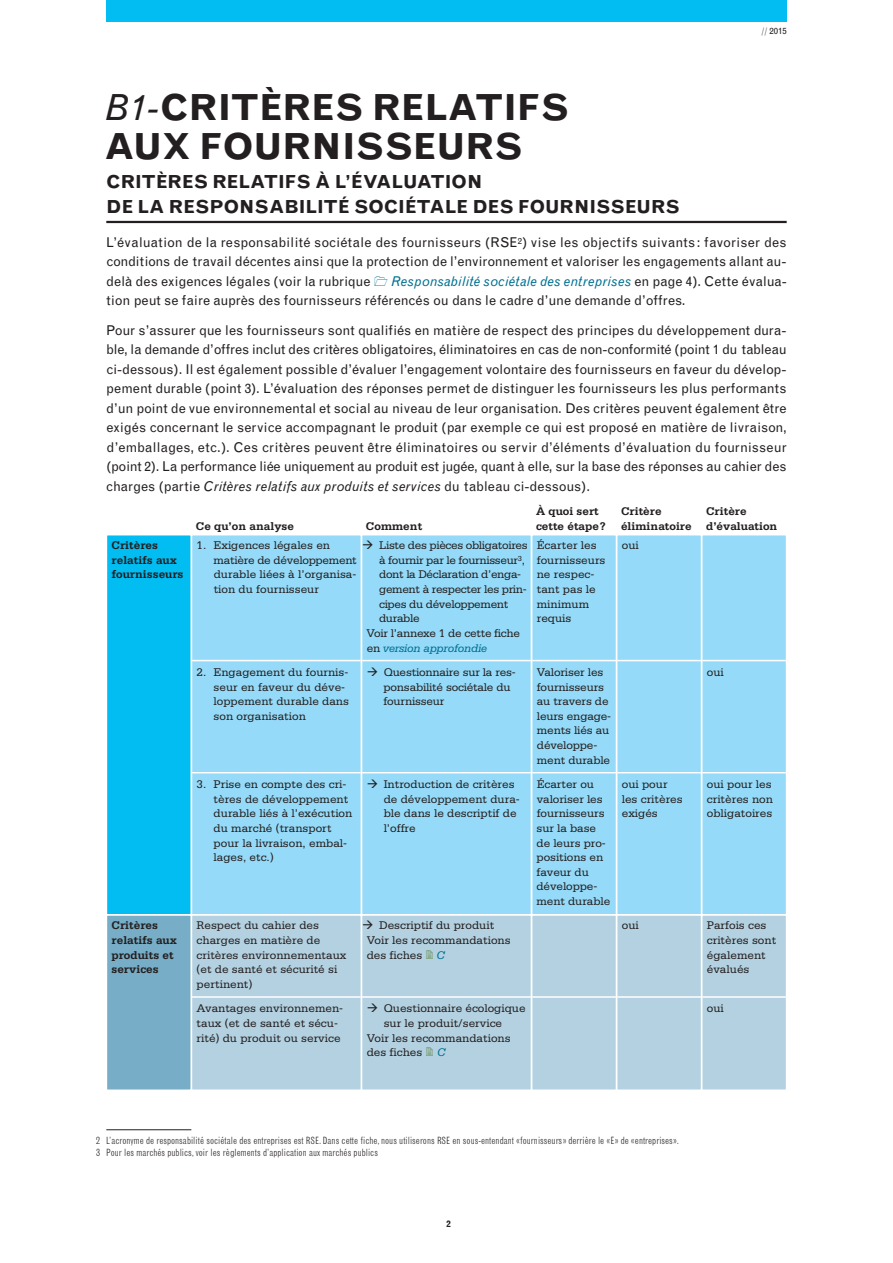
<style>
.page{position:relative;width:893px;height:1263px;background:#fff}
.page>*{position:absolute;margin:0;border:0;box-sizing:border-box;transform-origin:0 0}
.t1{font:700 36px/39px "Grotesque";color:#231f20}
.t2{font:700 18px/24.3px "Grotesque";color:#231f20}
.t3{font:13.5px/19.5px "Grotesque";letter-spacing:-.005em;color:#231f20;text-align:justify}
.t4{font:11.7px/14.5px "Serifa";color:#231f20}
.t5{font:700 11.7px/14.5px "Serifa";color:#231f20}
.t6{font:11.7px "Serifa";letter-spacing:-.03em;color:#231f20}
.t7{font:11.7px "Serifa";letter-spacing:-.02em;color:#231f20}
.t8{font:italic 11.7px "Serifa";letter-spacing:-.02em;color:#007193}
.t9{font:300 condensed 9.75px/12px "Grotesque";color:#231f20}
.t10{font:9px "Grotesque";color:#231f20}
.t11{font:700 9px "Grotesque";color:#231f20}
.s1{font-weight:400;font-style:italic}
.s2{font-weight:300}
.s3{font-style:italic;color:#007193}
.s4{font-style:italic}
.s5{font-style:normal;color:#231f20}
</style>
<div class="page">
<hr style="left:106px;top:221px;width:681px;height:2px;background:#231f20">
<div style="left:107px;top:535px;width:84px;height:379px;background:#01bdf2"></div>
<div style="left:106px;top:535px;width:85px;height:380px;border:1px solid #fff"></div>
<div style="left:192px;top:535px;width:169px;height:379px;background:#95daf8"></div>
<div style="left:191px;top:535px;width:170px;height:380px;border:1px solid #fff"></div>
<hr style="left:192px;top:660px;width:169px;height:1px;background:#fff">
<hr style="left:192px;top:772px;width:169px;height:1px;background:#fff">
<div style="left:362px;top:535px;width:169px;height:379px;background:#95daf8"></div>
<div style="left:361px;top:535px;width:170px;height:380px;border:1px solid #fff"></div>
<hr style="left:362px;top:660px;width:169px;height:1px;background:#fff">
<hr style="left:362px;top:772px;width:169px;height:1px;background:#fff">
<div style="left:532px;top:535px;width:84px;height:379px;background:#95daf8"></div>
<div style="left:531px;top:535px;width:86px;height:380px;border:1px solid #fff"></div>
<hr style="left:532px;top:660px;width:84px;height:1px;background:#fff">
<hr style="left:532px;top:772px;width:84px;height:1px;background:#fff">
<div style="left:617px;top:535px;width:84px;height:379px;background:#95daf8"></div>
<div style="left:617px;top:535px;width:85px;height:380px;border:1px solid #fff"></div>
<hr style="left:617px;top:660px;width:84px;height:1px;background:#fff">
<hr style="left:617px;top:772px;width:84px;height:1px;background:#fff">
<div style="left:702px;top:535px;width:84px;height:379px;background:#95daf8"></div>
<div style="left:702px;top:535px;width:85px;height:380px;border:1px solid #fff"></div>
<hr style="left:702px;top:660px;width:84px;height:1px;background:#fff">
<hr style="left:702px;top:772px;width:84px;height:1px;background:#fff">
<div style="left:107px;top:916px;width:84px;height:174px;background:#77adc6"></div>
<div style="left:106px;top:915px;width:85px;height:175px;border:1px solid #fff"></div>
<div style="left:192px;top:916px;width:169px;height:174px;background:#b3d1e0"></div>
<div style="left:191px;top:915px;width:170px;height:175px;border:1px solid #fff"></div>
<hr style="left:192px;top:996px;width:169px;height:2px;background:#fff">
<div style="left:362px;top:916px;width:169px;height:174px;background:#b3d1e0"></div>
<div style="left:361px;top:915px;width:170px;height:175px;border:1px solid #fff"></div>
<hr style="left:362px;top:996px;width:169px;height:2px;background:#fff">
<div style="left:532px;top:916px;width:84px;height:174px;background:#b3d1e0"></div>
<div style="left:531px;top:915px;width:86px;height:175px;border:1px solid #fff"></div>
<hr style="left:532px;top:996px;width:84px;height:2px;background:#fff">
<div style="left:617px;top:916px;width:84px;height:174px;background:#b3d1e0"></div>
<div style="left:617px;top:915px;width:85px;height:175px;border:1px solid #fff"></div>
<hr style="left:617px;top:996px;width:84px;height:2px;background:#fff">
<div style="left:702px;top:916px;width:84px;height:174px;background:#b3d1e0"></div>
<div style="left:702px;top:915px;width:85px;height:175px;border:1px solid #fff"></div>
<hr style="left:702px;top:996px;width:84px;height:2px;background:#fff">
<div style="left:106px;top:0;width:681px;height:21px;background:#01bdf2"></div>
<hr style="left:106px;top:1129px;width:85px;height:1px;background:#231f20">
<h1 class="t1" style="left:104px;top:91px;width:467px"><span class="s1">B1-</span>CRITÈRES RELATIFS<br>AUX FOURNISSEURS</h1>
<p class="t10" style="left:761px;top:28px;width:27px"><span class="s2">//</span> 2015</p>
<h2 class="t2" style="left:106px;top:171px;width:575px">CRITÈRES RELATIFS À L’ÉVALUATION<br>DE LA RESPONSABILITÉ SOCIÉTALE DES FOURNISSEURS</h2>
<p class="t3" style="left:106px;top:234px;width:682px">L’évaluation de la responsabilité sociétale des fournisseurs (RSE<sup>2</sup>) vise les objectifs suivants: favoriser des conditions de travail décentes ainsi que la protection de l’environnement et valoriser les engagements allant au&shy;delà des exigences légales (voir la rubrique</p>
<p class="t3" style="left:106px;top:273px;width:682px;text-indent:285px"><span class="s3">Responsabilité sociétale des entreprises</span> en page 4). Cette évalua&shy;tion peut se faire auprès des fournisseurs référencés ou dans le cadre d’une demande d’offres.</p>
<p class="t3" style="left:106px;top:321px;width:682px">Pour s’assurer que les fournisseurs sont qualifiés en matière de respect des principes du développement dura&shy;ble, la demande d’offres inclut des critères obligatoires, éliminatoires en cas de non-conformité (point 1 du tableau ci-dessous). Il est également possible d’évaluer l’engagement volontaire des fournisseurs en faveur du dévelop&shy;pement durable (point 3). L’évaluation des réponses permet de distinguer les fournisseurs les plus performants d’un point de vue environnemental et social au niveau de leur organisation. Des critères peuvent également être exigés concernant le service accompagnant le produit (par exemple ce qui est proposé en matière de livraison, d’emballages, etc.). Ces critères peuvent être éliminatoires ou servir d’éléments d’évaluation du fournisseur (point 2). La performance liée uniquement au produit est jugée, quant à elle, sur la base des réponses au cahier des charges (partie <span class="s4">Critères relatifs aux produits et services</span> du tableau ci-dessous).</p>
<p class="t5" style="left:536px;top:505px;width:64px">À quoi sert</p>
<p class="t5" style="left:621px;top:505px;width:42px">Critère</p>
<p class="t5" style="left:706px;top:505px;width:42px">Critère</p>
<p class="t5" style="left:196px;top:520px;width:100px">Ce qu’on analyse</p>
<p class="t5" style="left:366px;top:520px;width:58px">Comment</p>
<p class="t5" style="left:536px;top:520px;width:71px">cette étape?</p>
<p class="t5" style="left:621px;top:520px;width:158px">éliminatoire d’évaluation</p>
<p class="t5" style="left:112px;top:539px;width:73px">Critères relatifs aux fournisseurs</p>
<p class="t4" style="left:214px;top:539px;width:145px;text-indent:-17px">1. Exigences légales en matière de développement durable liées à l’organisa&shy;tion du fournisseur</p>
<p class="t4" style="left:537px;top:539px;width:70px">Écarter les fournisseurs ne respec&shy;tant pas le minimum requis</p>
<p class="t6" style="left:379px;top:541px;width:150px">Liste des pièces obligatoires</p>
<p class="t6" style="left:379px;top:556px;width:148px">à fournir par le fournisseur<sup>3</sup>,</p>
<p class="t6" style="left:379px;top:571px;width:143px">dont la Déclaration d’enga-</p>
<p class="t6" style="left:379px;top:585px;width:149px">gement à respecter les prin-</p>
<p class="t6" style="left:379px;top:600px;width:131px">cipes du développement</p>
<p class="t6" style="left:379px;top:615px;width:42px">durable</p>
<p class="t7" style="left:367px;top:629px;width:155px">Voir l’annexe 1 de cette fiche</p>
<p class="t8" style="left:367px;top:644px;width:122px"><span class="s5">en</span> version approfondie</p>
<p class="t4" style="left:384px;top:666px;width:134px">Questionnaire sur la res&shy;ponsabilité sociétale du fournisseur</p>
<p class="t4" style="left:622px;top:539px;width:19px">oui</p>
<p class="t4" style="left:214px;top:666px;width:137px;text-indent:-17px">2. Engagement du fournis&shy;seur en faveur du déve&shy;loppement durable dans son organisation</p>
<p class="t4" style="left:537px;top:666px;width:76px">Valoriser les fournisseurs au travers de leurs engage&shy;ments liés au développe&shy;ment durable</p>
<p class="t4" style="left:536px;top:778px;width:75px">Écarter ou valoriser les fournisseurs sur la base de leurs pro&shy;positions en faveur du développe&shy;ment durable</p>
<p class="t4" style="left:707px;top:666px;width:19px">oui</p>
<p class="t4" style="left:384px;top:778px;width:138px">Introduction de critères de développement dura&shy;ble dans le descriptif de l’offre</p>
<p class="t4" style="left:214px;top:778px;width:140px;text-indent:-17px">3. Prise en compte des cri&shy;tères de développement durable liés à l’exécution du marché (transport pour la livraison, embal&shy;lages, etc.)</p>
<p class="t4" style="left:622px;top:778px;width:62px">oui pour les critères exigés</p>
<p class="t4" style="left:707px;top:778px;width:68px;text-align:justify">oui pour les critères non obligatoires</p>
<p class="t5" style="left:112px;top:919px;width:67px">Critères relatifs aux produits et services</p>
<p class="t4" style="left:197px;top:919px;width:151px">Respect du cahier des charges en matière de critères environnementaux (et de santé et sécurité si pertinent)</p>
<p class="t4" style="left:197px;top:1002px;width:148px">Avantages environnemen&shy;taux (et de santé et sécu&shy;rité) du produit ou service</p>
<p class="t4" style="left:367px;top:919px;width:145px;text-indent:13px">Descriptif du produit<br>Voir les recommandations des fiches <span class="s3">C</span></p>
<p class="t4" style="left:384px;top:1002px;width:144px">Questionnaire écologique</p>
<p class="t4" style="left:384px;top:1017px;width:120px">sur le produit/service</p>
<p class="t4" style="left:367px;top:1031px;width:145px">Voir les recommandations</p>
<p class="t4" style="left:367px;top:1046px;width:57px">des fiches</p>
<p class="t8" style="left:437px;top:1048px;width:10px">C</p>
<p class="t4" style="left:622px;top:919px;width:19px">oui</p>
<p class="t4" style="left:707px;top:919px;width:71px">Parfois ces critères sont également évalués</p>
<p class="t4" style="left:707px;top:1002px;width:19px">oui</p>
<p class="t9" style="left:96px;top:1135px;width:585px">2 L’acronyme de responsabilité sociétale des entreprises est RSE. Dans cette fiche, nous utiliserons RSE en sous-entendant «fournisseurs» derrière le «E» de «entreprises».<br>3 Pour les marchés publics, voir les règlements d’application aux marchés publics</p>
<p class="t11" style="left:446px;top:1220px;width:6px">2</p>
</div>
